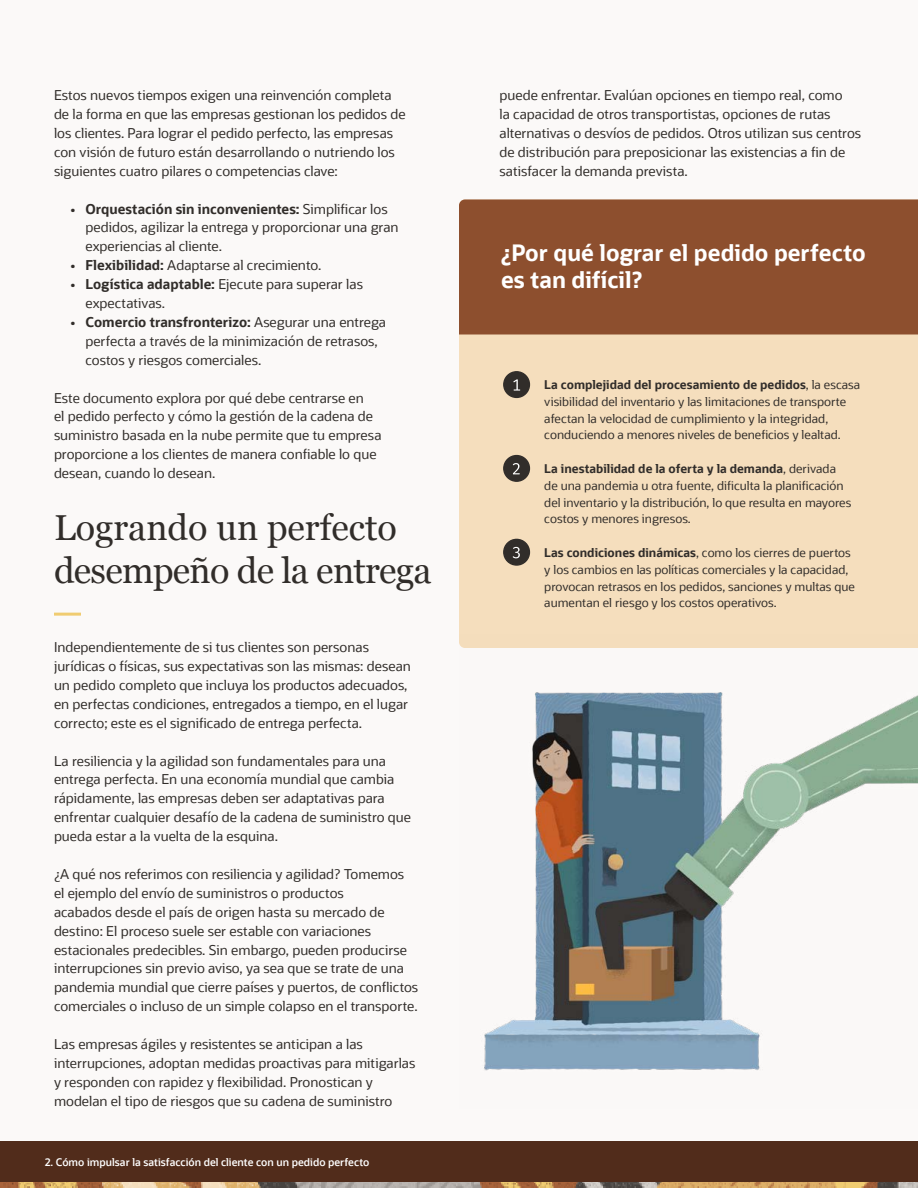
<style>
.page{position:relative;width:918px;height:1188px;background:#fff}
.page>*{position:absolute;margin:0;border:0;box-sizing:border-box;transform-origin:0 0}
.t1{font:36px "Georgia";letter-spacing:-.02em;color:#312d2a}
.t2{font:36px "Georgia";color:#312d2a}
.t3{font:700 22.5px "Oracle Sans";color:#fff}
.t4{font:13.5px/18.9px "Oracle Sans";color:#312d2a}
.t5{font:12px/16.8px "Oracle Sans";color:#312d2a}
.t6{font:600 10.5px "Oracle Sans";color:#fff}
.s1{font-weight:700}
</style>
<div class="page">
<div style="left:1px;top:0;width:917px;height:1188px;background:#fbf9f8"></div>
<div style="left:54px;top:613px;width:27px;height:3px;border:2px solid #f0cc71"></div>
<div style="left:459px;top:334px;width:459px;height:300px;background:#f5debd"></div>
<div style="left:459px;top:200px;width:459px;height:134px;background:#8d4f2e"></div>
<div style="left:504px;top:456px;width:25px;height:25px;background:#312d2a;border-radius:50%"></div>
<div style="left:503px;top:455px;width:27px;height:27px;border:1px solid #312d2a;border-radius:50%"></div>
<svg style="left:513px;top:463px;width:7px;height:11px"></svg>
<div style="left:504px;top:539px;width:25px;height:26px;background:#312d2a;border-radius:50%"></div>
<div style="left:503px;top:539px;width:27px;height:27px;border:1px solid #312d2a;border-radius:50%"></div>
<svg style="left:513px;top:547px;width:7px;height:11px"></svg>
<div style="left:504px;top:372px;width:25px;height:25px;background:#312d2a;border-radius:50%"></div>
<div style="left:503px;top:371px;width:27px;height:27px;border:1px solid #312d2a;border-radius:50%"></div>
<svg style="left:513px;top:379px;width:7px;height:12px"></svg>
<div style="left:0;top:1142px;width:918px;height:40px;background:#512c1b"></div>
<img style="left:0;top:1182px;width:918px;height:6px">
<img style="left:459px;top:634px;width:459px;height:437px">
<p class="t4" style="left:54px;top:86px;width:353px">Estos nuevos tiempos exigen una reinvención completa de la forma en que las empresas gestionan los pedidos de los clientes. Para lograr el pedido perfecto, las empresas con visión de futuro están desarrollando o nutriendo los siguientes cuatro pilares o competencias clave:</p>
<p class="t4" style="left:86px;top:199px;width:315px;text-indent:-15px"><span class="s1">• Orquestación sin inconvenientes:</span> Simplificar los pedidos, agilizar la entrega y proporcionar una gran experiencias al cliente.</p>
<p class="t4" style="left:70px;top:256px;width:252px"><span class="s1">• Flexibilidad:</span> Adaptarse al crecimiento.</p>
<p class="t4" style="left:86px;top:275px;width:279px;text-indent:-15px"><span class="s1">• Logística adaptable:</span> Ejecute para superar las expectativas.</p>
<p class="t4" style="left:86px;top:313px;width:302px;text-indent:-15px"><span class="s1">• Comercio transfronterizo:</span> Asegurar una entrega perfecta a través de la minimización de retrasos, costos y riesgos comerciales.</p>
<p class="t4" style="left:54px;top:388px;width:329px">Este documento explora por qué debe centrarse en<br>el pedido perfecto y cómo la gestión de la cadena de suministro basada en la nube permite que tu empresa proporcione a los clientes de manera confiable lo que desean, cuando lo desean.</p>
<p class="t2" style="left:54px;top:502px;width:345px">Logrando un perfecto</p>
<p class="t1" style="left:54px;top:545px;width:379px">desempeño de la entrega</p>
<p class="t4" style="left:54px;top:638px;width:359px">Independientemente de si tus clientes son personas jurídicas o físicas, sus expectativas son las mismas: desean un pedido completo que incluya los productos adecuados, en perfectas condiciones, entregados a tiempo, en el lugar correcto; este es el significado de entrega perfecta.</p>
<p class="t4" style="left:54px;top:751px;width:359px">La resiliencia y la agilidad son fundamentales para una entrega perfecta. En una economía mundial que cambia rápidamente, las empresas deben ser adaptativas para enfrentar cualquier desafío de la cadena de suministro que pueda estar a la vuelta de la esquina.</p>
<p class="t4" style="left:54px;top:865px;width:366px">¿A qué nos referimos con resiliencia y agilidad? Tomemos<br>el ejemplo del envío de suministros o productos<br>acabados desde el país de origen hasta su mercado de destino: El proceso suele ser estable con variaciones estacionales predecibles. Sin embargo, pueden producirse interrupciones sin previo aviso, ya sea que se trate de una pandemia mundial que cierre países y puertos, de conflictos comerciales o incluso de un simple colapso en el transporte.</p>
<p class="t4" style="left:54px;top:1035px;width:363px">Las empresas ágiles y resistentes se anticipan a las interrupciones, adoptan medidas proactivas para mitigarlas y responden con rapidez y flexibilidad. Pronostican y modelan el tipo de riesgos que su cadena de suministro</p>
<p class="t6" style="left:45px;top:1156px;width:326px">2. Cómo impulsar la satisfacción del cliente con un pedido perfecto</p>
<p class="t4" style="left:500px;top:86px;width:363px">puede enfrentar. Evalúan opciones en tiempo real, como<br>la capacidad de otros transportistas, opciones de rutas alternativas o desvíos de pedidos. Otros utilizan sus centros de distribución para preposicionar las existencias a fin de satisfacer la demanda prevista.</p>
<p class="t3" style="left:501px;top:239px;width:366px">¿Por qué lograr el pedido perfecto</p>
<p class="t3" style="left:501px;top:266px;width:143px">es tan difícil?</p>
<p class="t5" style="left:544px;top:376px;width:317px"><span class="s1">La complejidad del procesamiento de pedidos</span>, la escasa visibilidad del inventario y las limitaciones de transporte afectan la velocidad de cumplimiento y la integridad, conduciendo a menores niveles de beneficios y lealtad.</p>
<p class="t5" style="left:544px;top:460px;width:309px"><span class="s1">La inestabilidad de la oferta y la demanda</span>, derivada de una pandemia u otra fuente, dificulta la planificación del inventario y la distribución, lo que resulta en mayores costos y menores ingresos.</p>
<p class="t5" style="left:544px;top:544px;width:312px"><span class="s1">Las condiciones dinámicas</span>, como los cierres de puertos y los cambios en las políticas comerciales y la capacidad, provocan retrasos en los pedidos, sanciones y multas que aumentan el riesgo y los costos operativos.</p>
</div>
